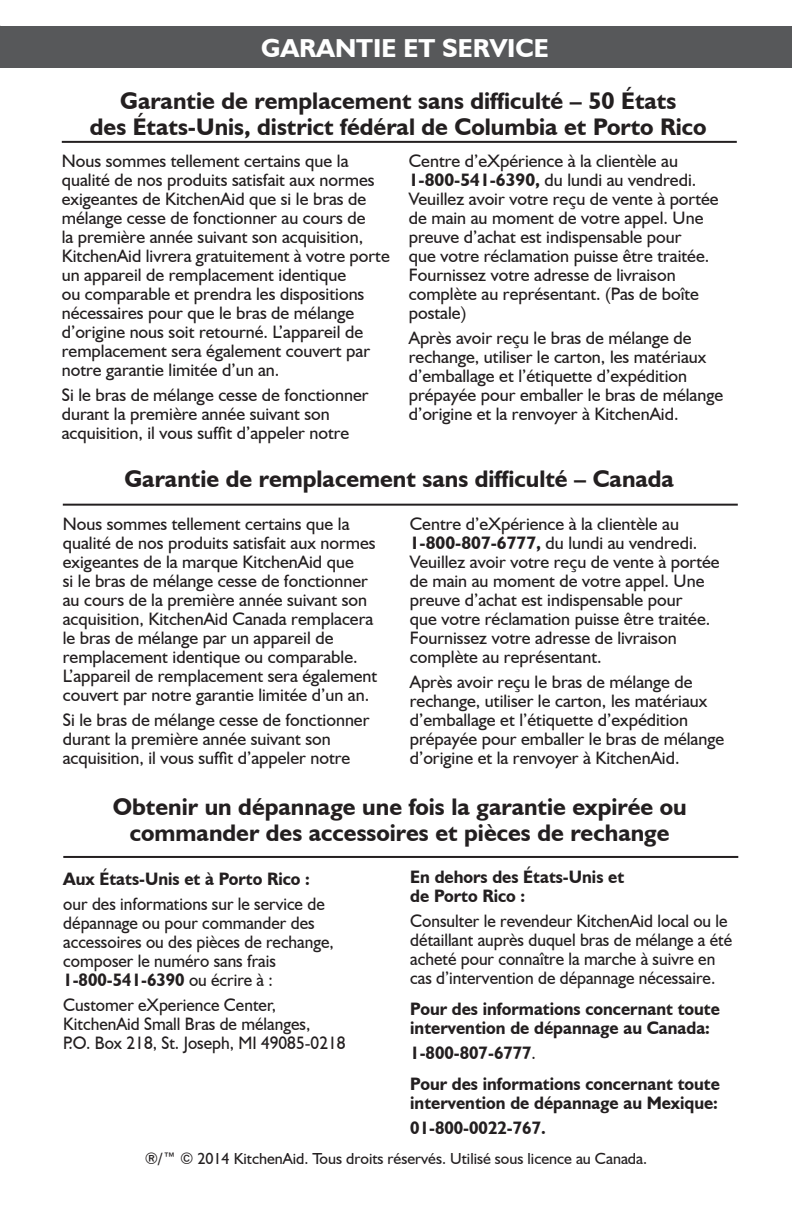
<style>
.page{position:relative;width:792px;height:1224px;background:#fff}
.page>*{position:absolute;margin:0;border:0;box-sizing:border-box;transform-origin:0 0}
.MAIN_Lft_Pg_Header_B{font:700 26px "Humanist 521 BT";color:#fff}
.Subhead_1_centered{font:700 24px/26px "Humanist 521 BT";color:#231f20;text-align:center}
.Body_copy{font:18px/19px "Humanist 521 BT";color:#231f20}
.Body_copy-2{font:18px/19px "Humanist 521 BT";color:#231f20;scale:.96 1}
.Body_copy-3{font:700 18px/19px "Humanist 521 BT";color:#231f20;scale:.96 1}
.t1{font:16px "Humanist 521 BT";color:#231f20}
.s1{font-weight:700}
.s2{font-weight:400}
</style>
<div class="page">
<div style="left:0;top:26px;width:792px;height:42px;background:#57585a"></div>
<hr style="left:63px;top:856px;width:675px;height:2px;background:#231f20">
<hr style="left:62px;top:141px;width:675px;height:2px;background:#231f20">
<hr style="left:63px;top:504px;width:675px;height:2px;background:#231f20">
<p class="MAIN_Lft_Pg_Header_B" style="left:261px;top:32px;width:289px">GARANTIE ET SERVICE</p>
<p class="Subhead_1_centered" style="left:90px;top:87px;width:618px">Garantie de remplacement sans difficulté – 50 États<br>des États-Unis, district fédéral de Columbia et Porto Rico</p>
<p class="Body_copy" style="left:62px;top:151px;width:330px">Nous sommes tellement certains que la qualité de nos produits satisfait aux normes exigeantes de KitchenAid que si le bras de mélange cesse de fonctionner au cours de<br>la première année suivant son acquisition, KitchenAid livrera gratuitement à votre porte un appareil de remplacement identique<br>ou comparable et prendra les dispositions nécessaires pour que le bras de mélange d’origine nous soit retourné. L’appareil de remplacement sera également couvert par notre garantie limitée d’un an.</p>
<p class="Body_copy" style="left:62px;top:385px;width:308px">Si le bras de mélange cesse de fonctionner durant la première année suivant son acquisition, il vous suffit d’appeler notre</p>
<p class="Body_copy" style="left:409px;top:151px;width:311px">Centre d’eXpérience à la clientèle au <span class="s1">1-800-541-6390,</span> du lundi au vendredi.<br>Veuillez avoir votre reçu de vente à portée de main au moment de votre appel. Une preuve d’achat est indispensable pour<br>que votre réclamation puisse être traitée.<br>Fournissez votre adresse de livraison complète au représentant. (Pas de boîte postale)</p>
<p class="Body_copy" style="left:409px;top:328px;width:316px">Après avoir reçu le bras de mélange de rechange, utiliser le carton, les matériaux d’emballage et l’étiquette d’expédition prépayée pour emballer le bras de mélange d’origine et la renvoyer à KitchenAid.</p>
<p class="Subhead_1_centered" style="left:125px;top:466px;width:551px">Garantie de remplacement sans difficulté – Canada</p>
<p class="Body_copy" style="left:63px;top:514px;width:316px">Nous sommes tellement certains que la qualité de nos produits satisfait aux normes exigeantes de la marque KitchenAid que<br>si le bras de mélange cesse de fonctionner au cours de la première année suivant son acquisition, KitchenAid Canada remplacera le bras de mélange par un appareil de remplacement identique ou comparable.<br>L’appareil de remplacement sera également couvert par notre garantie limitée d’un an.</p>
<p class="Body_copy" style="left:63px;top:710px;width:308px">Si le bras de mélange cesse de fonctionner durant la première année suivant son acquisition, il vous suffit d’appeler notre</p>
<p class="Body_copy" style="left:410px;top:514px;width:311px">Centre d’eXpérience à la clientèle au <span class="s1">1-800-807-6777,</span> du lundi au vendredi.<br>Veuillez avoir votre reçu de vente à portée de main au moment de votre appel. Une preuve d’achat est indispensable pour<br>que votre réclamation puisse être traitée.<br>Fournissez votre adresse de livraison complète au représentant.</p>
<p class="Body_copy" style="left:410px;top:672px;width:316px">Après avoir reçu le bras de mélange de rechange, utiliser le carton, les matériaux d’emballage et l’étiquette d’expédition prépayée pour emballer le bras de mélange d’origine et la renvoyer à KitchenAid.</p>
<p class="Subhead_1_centered" style="left:113px;top:793px;width:576px">Obtenir un dépannage une fois la garantie expirée ou commander des accessoires et pièces de rechange</p>
<p class="Body_copy-3" style="left:63px;top:869px;width:258px">Aux États-Unis et à Porto Rico :</p>
<p class="Body_copy-2" style="left:63px;top:894px;width:283px">our des informations sur le service de dépannage ou pour commander des accessoires ou des pièces de rechange, composer le numéro sans frais <span class="s1">1-800-541-6390</span> ou écrire à :</p>
<p class="Body_copy-2" style="left:63px;top:995px;width:295px">Customer eXperience Center,<br>KitchenAid Small Bras de mélanges,<br>P.O. Box 218, St. Joseph, MI 49085-0218</p>
<p class="Body_copy-3" style="left:410px;top:867px;width:224px">En dehors des États-Unis et de Porto Rico :</p>
<p class="Body_copy-2" style="left:410px;top:911px;width:337px">Consulter le revendeur KitchenAid local ou le détaillant auprès duquel bras de mélange a été acheté pour connaître la marche à suivre en cas d’intervention de dépannage nécessaire.</p>
<p class="Body_copy-3" style="left:410px;top:999px;width:324px">Pour des informations concernant toute intervention de dépannage au Canada:</p>
<p class="Body_copy-3" style="left:410px;top:1043px;width:132px">1-800-807-6777<span class="s2">.</span></p>
<p class="Body_copy-3" style="left:410px;top:1074px;width:324px">Pour des informations concernant toute intervention de dépannage au Mexique:</p>
<p class="Body_copy-3" style="left:410px;top:1118px;width:143px">01-800-0022-767.</p>
<p class="t1" style="left:145px;top:1149px;width:504px">®/™ © 2014 KitchenAid. Tous droits réservés. Utilisé sous licence au Canada.</p>
</div>
